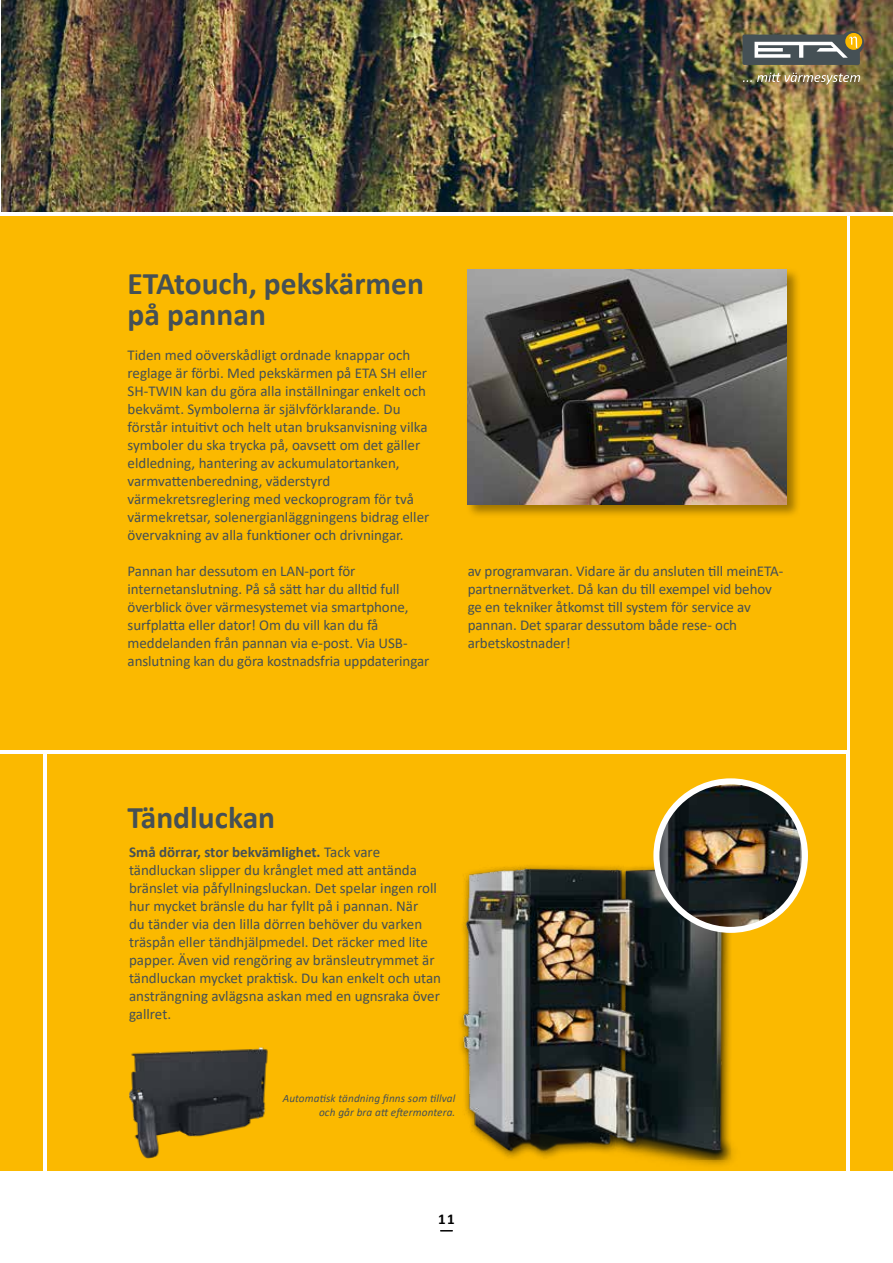
<style>
.page{position:relative;width:893px;height:1263px;background:#fff}
.page>*{position:absolute;margin:0;border:0;box-sizing:border-box;transform-origin:0 0}
.t1{font:700 31.5px/31.5px "Calibri";color:#455055}
.t2{font:15px/18px "Calibri";color:#455055}
.t3{font:700 15px "Calibri";color:#000}
.t4{font:italic 11.25px/13.5px "Calibri";letter-spacing:.01em;color:#455055;text-align:right}
.s1{font-weight:700}
</style>
<div class="page">
<img style="left:1px;top:0;width:892px;height:212px">
<div style="left:1px;top:216px;width:845px;height:534px;background:#fbb900"></div>
<div style="left:47px;top:754px;width:799px;height:416px;background:#fbb900"></div>
<hr style="left:0;top:216px;width:1px;height:534px;background:#fbb900">
<div style="left:1px;top:754px;width:42px;height:416px;background:#fbb900"></div>
<div style="left:465px;top:268px;width:336px;height:250px;background:#000;opacity:.37"></div>
<img style="left:468px;top:270px;width:319px;height:234px">
<div style="left:850px;top:216px;width:43px;height:954px;background:#fbb900"></div>
<div style="left:458px;top:862px;width:283px;height:309px;background:#fbb900"></div>
<img style="left:460px;top:865px;width:271px;height:295px">
<img style="left:656px;top:781px;width:149px;height:149px;border-radius:74px">
<div style="left:653px;top:778px;width:155px;height:155px;border:6px solid #fff;border-radius:50%"></div>
<img style="left:129px;top:1047px;width:139px;height:112px">
<svg style="left:742px;top:31px;width:122px;height:34px;background:#75776c"></svg>
<svg style="left:743px;top:73px;width:117px;height:11px"></svg>
<h1 class="t1" style="left:128px;top:267px;width:298px">ETAtouch, pekskärmen på pannan</h1>
<p class="t2" style="left:128px;top:346px;width:303px">Tiden med oöverskådligt ordnade knappar och reglage är förbi. Med pekskärmen på ETA SH eller SH-TWIN kan du göra alla inställningar enkelt och bekvämt. Symbolerna är självförklarande. Du förstår intuitivt och helt utan bruksanvisning vilka symboler du ska trycka på, oavsett om det gäller eldledning, hantering av ackumulatortanken, varmvattenberedning, väderstyrd värmekretsreglering med veckoprogram för två värmekretsar, solenergianläggningens bidrag eller övervakning av alla funktioner och drivningar.</p>
<p class="t2" style="left:128px;top:562px;width:303px">Pannan har dessutom en LAN-port för internetanslutning. På så sätt har du alltid full överblick över värmesystemet via smartphone, surfplatta eller dator! Om du vill kan du få meddelanden från pannan via e-post. Via USB&shy;anslutning kan du göra kostnadsfria uppdateringar</p>
<p class="t2" style="left:468px;top:562px;width:317px">av programvaran. Vidare är du ansluten till meinETA&shy;partnernätverket. Då kan du till exempel vid behov ge en tekniker åtkomst till system för service av pannan. Det sparar dessutom både rese- och arbetskostnader!</p>
<h1 class="t1" style="left:128px;top:801px;width:149px">Tändluckan</h1>
<p class="t2" style="left:129px;top:843px;width:314px"><span class="s1">Små dörrar, stor bekvämlighet.</span> Tack vare tändluckan slipper du krånglet med att antända bränslet via påfyllningsluckan. Det spelar ingen roll hur mycket bränsle du har fyllt på i pannan. När<br>du tänder via den lilla dörren behöver du varken träspån eller tändhjälpmedel. Det räcker med lite papper. Även vid rengöring av bränsleutrymmet är tändluckan mycket praktisk. Du kan enkelt och utan ansträngning avlägsna askan med en ugnsraka över gallret.</p>
<p class="t4" style="left:283px;top:1091px;width:174px">Automatisk tändning finns som tillval och går bra att eftermontera.</p>
<p class="t3" style="left:438px;top:1208px;width:18px">11</p>
</div>
